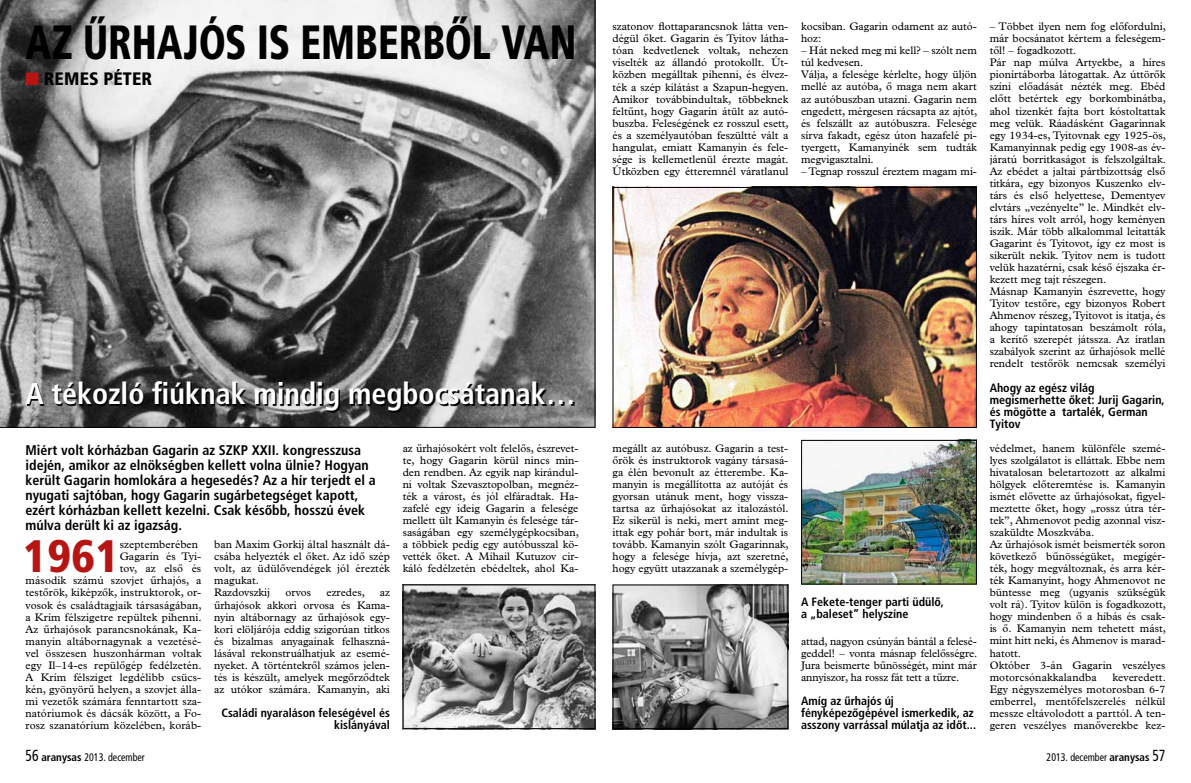
<style>
.page{position:relative;width:1191px;height:783px;background:#fff}
.page>*{position:absolute;margin:0;border:0;box-sizing:border-box;transform-origin:0 0}
.t1{font:900 48px "H Frutiger Condensed";color:#000;scale:.83 1}
.t2{font:900 45.5px "H Frutiger Condensed";color:#b61514}
.t3{font:700 30px "H Frutiger Condensed";color:#fff}
.t4{font:900 18px "H Frutiger Condensed";letter-spacing:.005em;color:#000}
.t5{font:700 14px/15px "H Frutiger Condensed";color:#000}
.t6{font:700 12px/12px "H Frutiger Condensed";color:#000}
.t7{font:11px/12px "Plantin H";color:#000;text-align:justify}
.t8{font:11px "H Frutiger Condensed";color:#000;scale:.9 1}
.s1{color:#b61514}
.s2{font-size:16px}
.s3{font-weight:700}
</style>
<div class="page">
<svg style="left:0;top:0;width:595px;height:428px;background:#858585"></svg>
<svg style="left:27px;top:383px;width:547px;height:29px;background:#434343"></svg>
<img style="left:405px;top:586px;width:188px;height:141px">
<div style="left:403px;top:584px;width:192px;height:145px;border:1px solid #000"></div>
<img style="left:614px;top:586px;width:172px;height:141px">
<div style="left:612px;top:584px;width:176px;height:145px;border:1px solid #000"></div>
<img style="left:803px;top:442px;width:172px;height:140px">
<div style="left:801px;top:440px;width:176px;height:144px;border:1px solid #000"></div>
<img style="left:614px;top:189px;width:361px;height:237px">
<div style="left:612px;top:187px;width:365px;height:241px;border:1px solid #000"></div>
<h1 class="t1" style="left:26px;top:13px;width:665px">AZ ÛRHAJÓS IS EMBERBÔL VAN</h1>
<h3 class="t4" style="left:26px;top:67px;width:128px"><span class="s1">■</span> REMES PÉTER</h3>
<p class="t7" style="left:612px;top:20px;width:178px">szatonov flottaparancsnok látta ven&shy;dégül ôket. Gagarin és Tyitov látha&shy;tóan kedvetlenek voltak, nehezen viselték az állandó protokollt. Út&shy;közben megálltak pihenni, és élvez&shy;ték a szép kilátást a Szapun-hegyen.<br>Amikor továbbindultak, többeknek feltûnt, hogy Gagarin átült az autó&shy;buszba. Feleségének ez rosszul esett, és a személyautóban feszültté vált a hangulat, emiatt Kamanyin és fele&shy;sége is kellemetlenül érezte magát.<br>Útközben egy étteremnél váratlanul</p>
<p class="t7" style="left:801px;top:20px;width:177px">kocsiban. Gagarin odament az autó&shy;hoz:</p>
<p class="t7" style="left:801px;top:44px;width:178px;text-align:left">– Hát neked meg mi kell? – szólt nem túl kedvesen.<br>Válja, a felesége kérlelte, hogy üljön mellé az autóba, ô maga nem akart az autóbuszban utazni. Gagarin nem engedett, mérgesen rácsapta az ajtót, és felszállt az autóbuszra. Felesége sírva fakadt, egész úton hazafelé pi&shy;tyergett, Kamanyinék sem tudták megvigasztalni.</p>
<p class="t7" style="left:801px;top:165px;width:177px">– Tegnap rosszul éreztem magam mi-</p>
<h3 class="t3" style="left:26px;top:376px;width:552px">A tékozló fiúknak mindig megbocsátanak…</h3>
<p class="t5" style="left:26px;top:442px;width:352px">Miért volt kórházban Gagarin az SZKP XXII. kongresszusa idején, amikor az elnökségben kellett volna ülnie? Hogyan került Gagarin homlokára a hegesedés? Az a hír terjedt el a nyugati sajtóban, hogy Gagarin sugárbetegséget kapott, ezért kórházban kellett kezelni. Csak késôbb, hosszú évek múlva derült ki az igazság.</p>
<p class="t7" style="left:612px;top:442px;width:178px">megállt az autóbusz. Gagarin a test&shy;ôrök és instruktorok vagány társasá&shy;ga élén bevonult az étterembe. Ka&shy;manyin is megállította az autóját és gyorsan utánuk ment, hogy vissza&shy;tartsa az ûrhajósokat az italozástól.<br>Ez sikerül is neki, mert amint meg&shy;ittak egy pohár bort, már indultak is tovább. Kamanyin szólt Gagarinnak, hogy a felesége hívja, azt szeretné, hogy együtt utazzanak a személygép-</p>
<p class="t7" style="left:403px;top:442px;width:178px">az ûrhajósokért volt felelôs, észrevet&shy;te, hogy Gagarin körül nincs min&shy;den rendben. Az egyik nap kirándul&shy;ni voltak Szevasztopolban, megnéz&shy;ték a várost, és jól elfáradtak. Ha&shy;zafelé egy ideig Gagarin a felesége mellett ült Kamanyin és felesége tár&shy;saságában egy személygépkocsiban, a többiek pedig egy autóbusszal kö&shy;vették ôket. A Mihail Kutuzov cir-</p>
<h2 class="t2" style="left:23px;top:529px;width:97px">1961</h2>
<p class="t7" style="left:214px;top:538px;width:177px;text-align:left">ban Maxim Gorkij által használt dá&shy;csába helyezték el ôket. Az idô szép volt, az üdülôvendégek jól érezték magukat.<br>Razdovszkij</p>
<p class="t7" style="left:120px;top:538px;width:80px">szeptemberében</p>
<p class="t7" style="left:120px;top:550px;width:83px">Gagarin és Tyi-</p>
<p class="t7" style="left:120px;top:562px;width:83px">tov, az elsô és</p>
<p class="t7" style="left:26px;top:574px;width:177px">második számú szovjet ûrhajós, a</p>
<p class="t7" style="left:26px;top:586px;width:177px">testôrök, kiképzôk, instruktorok, or-</p>
<p class="t7" style="left:26px;top:598px;width:178px">vosok és családtagjaik társaságában,</p>
<p class="t7" style="left:26px;top:610px;width:178px">a Krím félszigetre repültek pihenni.</p>
<p class="t7" style="left:26px;top:622px;width:177px">Az ûrhajósok parancsnokának, Ka-</p>
<p class="t7" style="left:26px;top:634px;width:177px">manyin altábornagynak a vezetésé-</p>
<p class="t7" style="left:26px;top:646px;width:177px">vel összesen huszonhárman voltak</p>
<p class="t7" style="left:26px;top:658px;width:178px">egy Il–14-es repülôgép fedélzetén.</p>
<p class="t7" style="left:26px;top:670px;width:177px">A Krím félsziget legdélibb csücs-</p>
<p class="t7" style="left:26px;top:682px;width:177px">kén, gyönyörû helyen, a szovjet álla-</p>
<p class="t7" style="left:26px;top:695px;width:177px">mi vezetôk számára fenntartott sza-</p>
<p class="t7" style="left:26px;top:707px;width:177px">natóriumok és dácsák között, a Fo-</p>
<p class="t7" style="left:26px;top:719px;width:177px">rosz szanatórium közelében, koráb-</p>
<p class="t7" style="left:403px;top:562px;width:177px">káló fedélzetén ebédeltek, ahol Ka-</p>
<p class="t7" style="left:285px;top:586px;width:27px">orvos</p>
<p class="t7" style="left:327px;top:586px;width:40px">ezredes,</p>
<p class="t7" style="left:214px;top:586px;width:177px;text-indent:166px">az ûrhajósok akkori orvosa és Kama&shy;nyin altábornagy az ûrhajósok egy&shy;kori elöljárója eddig szigorúan titkos és bizalmas anyagainak felhaszná&shy;lásával rekonstruálhatjuk az esemé&shy;nyeket. A történtekrôl számos jelen&shy;tés is készült, amelyek megôrzôdtek az utókor számára. Kamanyin, aki</p>
<p class="t6" style="left:801px;top:595px;width:144px">A Fekete-tenger parti üdülô, a „baleset” helyszíne</p>
<p class="t7" style="left:801px;top:634px;width:178px">attad, nagyon csúnyán bántál a felesé&shy;geddel! – vonta másnap felelôsségre.<br>Jura beismerte bûnösségét, mint már annyiszor, ha rossz fát tett a tûzre.</p>
<p class="t6" style="left:221px;top:706px;width:170px;text-align:right">Családi nyaraláson feleségével és kislányával</p>
<p class="t6" style="left:801px;top:694px;width:176px">Amíg az ûrhajós új fényképezôgépével ismerkedik, az asszony varrással múlatja az idôt...</p>
<p class="t7" style="left:989px;top:20px;width:178px;text-align:left">– Többet ilyen nem fog elôfordulni, már bocsánatot kértem a feleségem&shy;tôl! – fogadkozott.<br>Pár nap múlva Artyekbe, a híres pionírtáborba látogattak. Az úttörôk színi elôadását nézték meg. Ebéd elôtt betértek egy borkombinátba, ahol tizenkét fajta bort kóstoltattak meg velük. Ráadásként Gagarinnak egy 1934-es, Tyitovnak egy 1925-ös, Kamanyinnak pedig egy 1908-as év&shy;járatú borritkaságot is felszolgáltak.<br>Az ebédet a jaltai pártbizottság elsô titkára, egy bizonyos Kuszenko elv&shy;társ és elsô helyettese, Dementyev elvtárs „vezényelte” le. Mindkét elv&shy;társ híres volt arról, hogy keményen iszik. Már több alkalommal leitatták Gagarint és Tyitovot, így ez most is sikerült nekik. Tyitov nem is tudott velük hazatérni, csak késô éjszaka ér&shy;kezett meg tajt részegen.<br>Másnap Kamanyin észrevette, hogy Tyitov testôre, egy bizonyos Robert Ahmenov részeg, Tyitovot is itatja, és ahogy tapintatosan beszámolt róla, a kerítô szerepét játssza. Az íratlan szabályok szerint az ûrhajósok mellé rendelt testôrök nemcsak személyi</p>
<p class="t6" style="left:989px;top:381px;width:176px">Ahogy az egész világ megismerhette ôket: Jurij Gagarin, és mögötte a tartalék, German<br>Tyitov</p>
<p class="t7" style="left:989px;top:442px;width:178px;text-align:left">védelmet, hanem különféle szemé&shy;lyes szolgálatot is elláttak. Ebbe nem hivatalosan beletartozott az alkalmi hölgyek elôteremtése is. Kamanyin ismét elôvette az ûrhajósokat, figyel&shy;meztette ôket, hogy „rossz útra tér&shy;tek”, Ahmenovot pedig azonnal vis - szaküldte Moszkvába.<br>Az ûrhajósok ismét beismerték soron következô bûnösségüket, megígér&shy;ték, hogy megváltoznak, és arra kér&shy;ték Kamanyint, hogy Ahmenovot ne büntesse meg (ugyanis szükségük volt rá). Tyitov külön is fogadkozott, hogy mindenben ô a hibás és csak&shy;is ô. Kamanyin nem tehetett mást, mint hitt neki, és Ahmenov is marad&shy;hatott.<br>Október 3-án Gagarin veszélyes motorcsónakkalandba</p>
<p class="t7" style="left:989px;top:670px;width:178px;text-indent:123px">keveredett.<br>Egy négyszemélyes motorosban 6-7 emberrel, mentôfelszerelés nélkül messze eltávolodott a parttól. A ten&shy;geren veszélyes manôverekbe kez-</p>
<p class="t8" style="left:26px;top:750px;width:134px"><span class="s2">56</span> <span class="s3">aranysas</span> 2013. december</p>
<p class="t8" style="left:1046px;top:750px;width:134px">2013. december <span class="s3">aranysas</span> <span class="s2">57</span></p>
</div>
